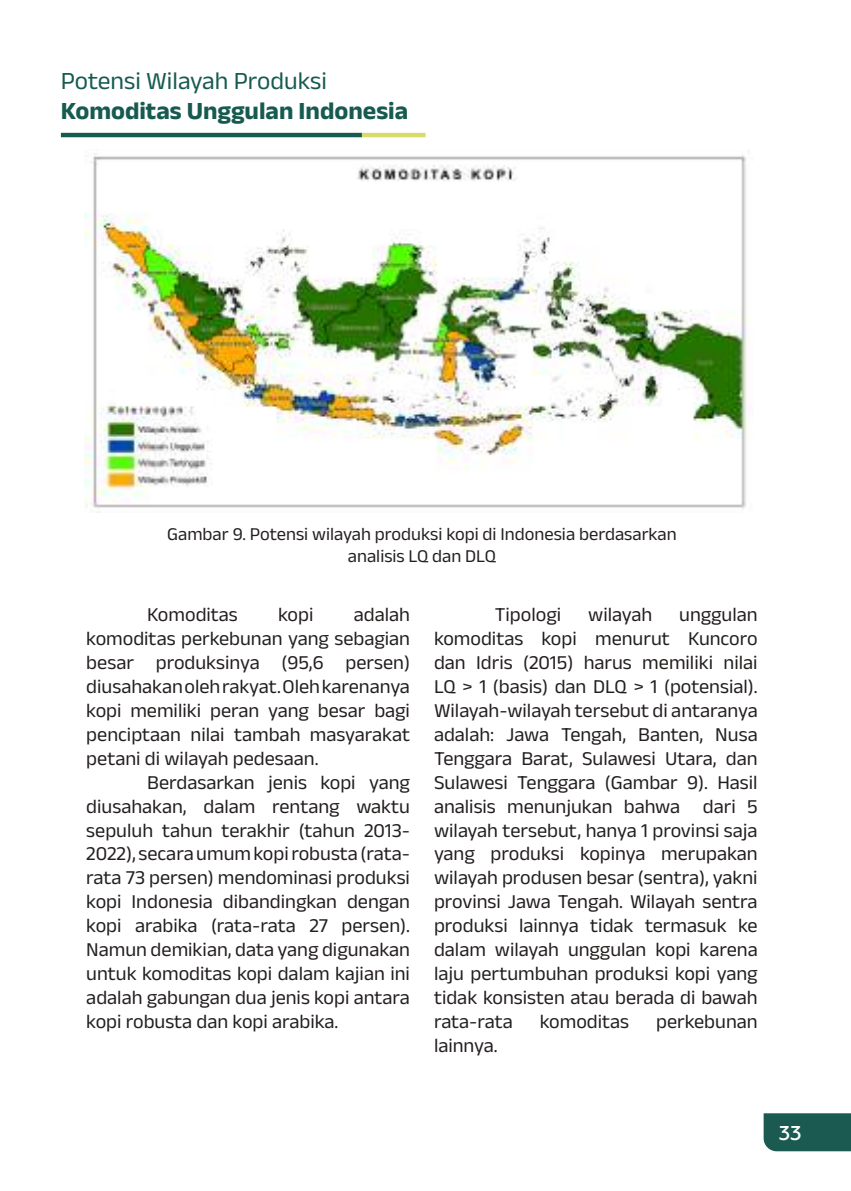
<style>
.page{position:relative;width:851px;height:1191px;background:#fff}
.page>*{position:absolute;margin:0;border:0;box-sizing:border-box;transform-origin:0 0}
.t1{font:500 25px "Anek Latin";color:#175b50}
.t2{font:25px "Anek Latin";color:#175b50}
.t3{font:20px/24px "Anek Latin";color:#241f1f;text-align:justify}
.t4{font:500 20px "Geometria";color:#fff}
.t5{font:18.2px/22px "Anek Latin";color:#241f1f;text-align:center}
</style>
<div class="page">
<div style="left:763px;top:1113px;width:87px;height:38px;background:#1b5a51"></div>
<img style="left:85px;top:153px;width:668px;height:360px">
<hr style="left:61px;top:133px;width:301px;height:4px;background:#175b50">
<hr style="left:362px;top:133px;width:63px;height:4px;background:#d7db6b">
<p class="t2" style="left:61px;top:64px;width:267px">Potensi Wilayah Produksi</p>
<p class="t1" style="left:61px;top:94px;width:349px">Komoditas Unggulan Indonesia</p>
<p class="t5" style="left:167px;top:522px;width:511px">Gambar 9. Potensi wilayah produksi kopi di Indonesia berdasarkan analisis LQ dan DLQ</p>
<p class="t3" style="left:147px;top:601px;width:92px">Komoditas</p>
<p class="t3" style="left:278px;top:601px;width:37px">kopi</p>
<p class="t3" style="left:86px;top:601px;width:325px;text-indent:267px">adalah komoditas perkebunan yang sebagian besar produksinya (95,6 persen) diusahakan oleh rakyat. Oleh karenanya kopi memiliki peran yang besar bagi penciptaan nilai tambah masyarakat petani di wilayah pedesaan.</p>
<p class="t3" style="left:86px;top:769px;width:325px;text-indent:61px">Berdasarkan jenis kopi yang diusahakan, dalam rentang waktu sepuluh tahun terakhir (tahun 2013- 2022), secara umum kopi robusta (rata&shy;rata 73 persen) mendominasi produksi kopi Indonesia dibandingkan dengan kopi arabika (rata-rata 27 persen).<br>Namun demikian, data yang digunakan untuk komoditas kopi dalam kajian ini adalah gabungan dua jenis kopi antara kopi robusta dan kopi arabika.</p>
<p class="t3" style="left:495px;top:601px;width:68px">Tipologi</p>
<p class="t3" style="left:588px;top:601px;width:66px">wilayah</p>
<p class="t3" style="left:434px;top:601px;width:325px;text-indent:245px">unggulan komoditas kopi menurut Kuncoro dan Idris (2015) harus memiliki nilai LQ &gt; 1 (basis) dan DLQ &gt; 1 (potensial).<br>Wilayah-wilayah tersebut di antaranya adalah: Jawa Tengah, Banten, Nusa Tenggara Barat, Sulawesi Utara, dan Sulawesi Tenggara (Gambar 9). Hasil analisis menunjukan bahwa dari 5 wilayah tersebut, hanya 1 provinsi saja yang produksi kopinya merupakan wilayah produsen besar (sentra), yakni provinsi Jawa Tengah. Wilayah sentra produksi lainnya tidak termasuk ke dalam wilayah unggulan kopi karena laju pertumbuhan produksi kopi yang tidak konsisten atau berada di bawah rata-rata</p>
<p class="t3" style="left:539px;top:1008px;width:91px">komoditas</p>
<p class="t3" style="left:656px;top:1008px;width:103px">perkebunan</p>
<p class="t3" style="left:434px;top:1032px;width:65px">lainnya.</p>
<p class="t4" style="left:778px;top:1121px;width:24px">33</p>
</div>
